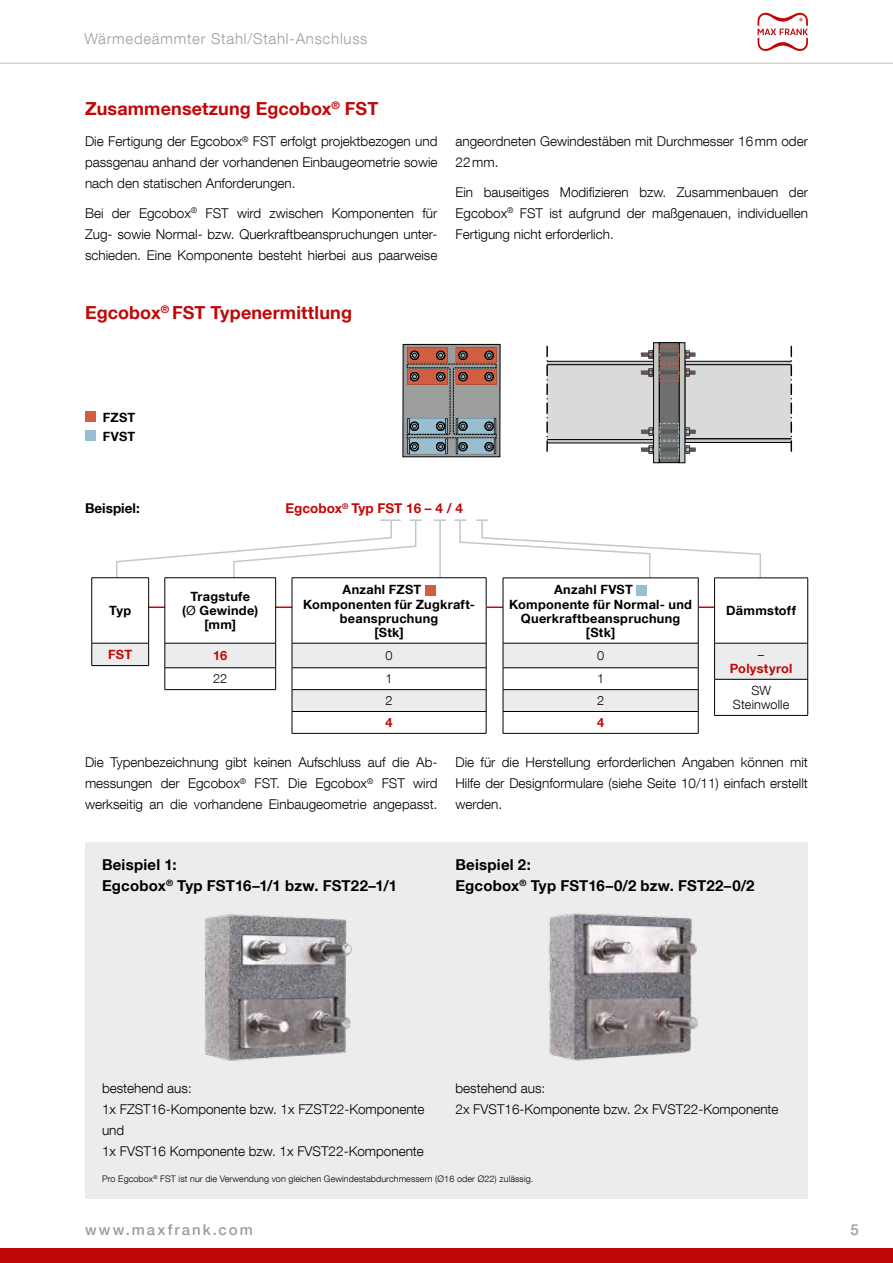
<style>
.page{position:relative;width:893px;height:1263px;background:#fff}
.page>*{position:absolute;margin:0;border:0;box-sizing:border-box;transform-origin:0 0}
.t1{font:700 18px "Helvetica Neue LT Com";letter-spacing:.005em;color:#c00808}
.t2{font:700 15px/21px "Helvetica Neue LT Com";letter-spacing:.01em;color:#000}
.t3{font:300 15px "Helvetica Neue LT Com";letter-spacing:.05em;color:#9c9d9d}
.t4{font:500 15px "Helvetica Neue LT Com";letter-spacing:.135em;color:#9c9d9d}
.t5{font:300 13.5px/21px "Helvetica Neue LT Com";color:#000;text-align:justify}
.t6{font:700 13.5px "Helvetica Neue LT Com";color:#c00808}
.t7{font:700 13.5px "Helvetica Neue LT Com";color:#000}
.t8{font:700 12.75px/14.2px "Helvetica Neue LT Com";letter-spacing:.02em;color:#000}
.t9{font:300 12.75px/23.2px "Helvetica Neue LT Com";letter-spacing:.01em;color:#000}
.t10{font:700 12.75px "Helvetica Neue LT Com";letter-spacing:.02em;color:#c00808}
.t11{font:300 9px "Helvetica Neue LT Com";letter-spacing:.01em;color:#000}
.s1{font-weight:400}
</style>
<div class="page">
<div style="left:85px;top:842px;width:723px;height:357px;background:#ececed"></div>
<img style="left:204px;top:914px;width:148px;height:147px">
<img style="left:548px;top:913px;width:150px;height:148px">
<div style="left:403px;top:344px;width:97px;height:113px;background:linear-gradient(to right,#929393,#929393)"></div>
<div style="left:403px;top:344px;width:97px;height:113px;border:1px solid #000"></div>
<svg style="left:407px;top:348px;width:89px;height:106px"></svg>
<div style="left:659px;top:343px;width:20px;height:120px;background:#6f6f6e"></div>
<div style="left:659px;top:342px;width:21px;height:121px;border:1px solid #000"></div>
<svg style="left:696px;top:439px;width:95px;height:4px"></svg>
<svg style="left:696px;top:361px;width:95px;height:3px"></svg>
<div style="left:684px;top:364px;width:108px;height:75px;background:#dadada;border:1px solid #000"></div>
<svg style="left:791px;top:346px;width:1px;height:106px"></svg>
<div style="left:679px;top:343px;width:6px;height:120px;background:#c5c6c6"></div>
<div style="left:679px;top:342px;width:6px;height:121px;border:1px solid #000"></div>
<svg style="left:548px;top:440px;width:93px;height:3px"></svg>
<svg style="left:548px;top:361px;width:93px;height:3px"></svg>
<div style="left:547px;top:364px;width:107px;height:76px;background:#dadada;border:1px solid #000"></div>
<svg style="left:546px;top:346px;width:2px;height:106px"></svg>
<div style="left:654px;top:343px;width:5px;height:120px;background:#c5c6c6"></div>
<div style="left:653px;top:342px;width:6px;height:121px;border:1px solid #000"></div>
<svg style="left:641px;top:423px;width:55px;height:36px"></svg>
<svg style="left:641px;top:346px;width:55px;height:35px"></svg>
<div style="left:85px;top:411px;width:11px;height:11px;background:#d25e42"></div>
<div style="left:85px;top:430px;width:11px;height:11px;background:#98bfcf"></div>
<div style="left:0;top:1248px;width:893px;height:15px;background:#c00808"></div>
<svg style="left:757px;top:13px;width:51px;height:38px"></svg>
<hr style="left:0;top:63px;width:893px;height:1px;background:#bbbcbd">
<div style="left:92px;top:643px;width:57px;height:23px;background:#ececed"></div>
<hr style="left:92px;top:577px;width:57px;height:1px;background:#000">
<hr style="left:91px;top:578px;width:1px;height:65px;background:#000">
<hr style="left:92px;top:643px;width:57px;height:1px;background:#000">
<svg style="left:91px;top:643px;width:1px;height:22px"></svg>
<hr style="left:92px;top:665px;width:57px;height:1px;background:#000">
<hr style="left:292px;top:733px;width:194px;height:1px;background:#000">
<hr style="left:503px;top:733px;width:195px;height:1px;background:#000">
<div style="left:715px;top:643px;width:93px;height:36px;background:#ececed"></div>
<hr style="left:714px;top:578px;width:94px;height:1px;background:#000">
<hr style="left:807px;top:578px;width:1px;height:65px;background:#000">
<hr style="left:714px;top:643px;width:94px;height:1px;background:#000">
<hr style="left:807px;top:643px;width:1px;height:36px;background:#000">
<hr style="left:807px;top:679px;width:1px;height:36px;background:#000">
<hr style="left:714px;top:679px;width:94px;height:1px;background:#000">
<hr style="left:714px;top:715px;width:94px;height:1px;background:#000">
<svg style="left:115px;top:519px;width:647px;height:214px"></svg>
<p class="t3" style="left:84px;top:29px;width:285px">Wärmedeämmter Stahl/Stahl-Anschluss</p>
<h1 class="t1" style="left:85px;top:97px;width:295px">Zusammensetzung Egcobox<sup>®</sup> FST</h1>
<p class="t5" style="left:85px;top:131px;width:354px">Die Fertigung der Egcobox<sup>®</sup> FST erfolgt projektbezogen und passgenau anhand der vorhandenen Einbaugeometrie sowie nach den statischen Anforderungen.</p>
<p class="t5" style="left:85px;top:202px;width:354px">Bei der Egcobox<sup>®</sup> FST wird zwischen Komponenten für Zug- sowie Normal- bzw. Querkraftbeanspruchungen unter&shy;schieden. Eine Komponente besteht hierbei aus paarweise</p>
<h1 class="t1" style="left:85px;top:301px;width:268px">Egcobox<sup>®</sup> FST Typenermittlung</h1>
<p class="t5" style="left:455px;top:131px;width:354px">angeordneten Gewindestäben mit Durchmesser 16mm oder<br>22mm.</p>
<p class="t5" style="left:455px;top:181px;width:354px">Ein bauseitiges Modifizieren bzw. Zusammenbauen der Egcobox<sup>®</sup> FST ist aufgrund der maßgenauen, individuellen Fertigung nicht erforderlich.</p>
<p class="t8" style="left:103px;top:408px;width:34px;line-height:18.6px">FZST<br>FVST</p>
<p class="t7" style="left:85px;top:500px;width:56px">Beispiel:</p>
<p class="t8" style="left:109px;top:603px;width:23px">Typ</p>
<p class="t10" style="left:108px;top:646px;width:26px">FST</p>
<p class="t8" style="left:182px;top:589px;width:77px;text-align:center">Tragstufe (<span class="s1">Ø</span> Gewinde) [mm]</p>
<p class="t10" style="left:213px;top:647px;width:15px">16</p>
<p class="t9" style="left:213px;top:667px;width:16px">22</p>
<p class="t6" style="left:285px;top:500px;width:179px">Egcobox<sup>®</sup> Typ FST 16 – 4 / 4</p>
<p class="t8" style="left:343px;top:582px;width:80px">Anzahl FZST</p>
<p class="t8" style="left:303px;top:597px;width:173px">Komponenten für Zugkraft-</p>
<p class="t8" style="left:340px;top:611px;width:100px">beanspruchung</p>
<p class="t8" style="left:374px;top:625px;width:31px">[Stk]</p>
<p class="t9" style="left:386px;top:644px;width:9px">0<br>1</p>
<p class="t9" style="left:386px;top:689px;width:9px">2</p>
<p class="t10" style="left:386px;top:714px;width:9px">4</p>
<p class="t8" style="left:554px;top:582px;width:80px">Anzahl FVST</p>
<p class="t8" style="left:509px;top:597px;width:184px">Komponente für Normal- und</p>
<p class="t8" style="left:521px;top:611px;width:161px">Querkraftbeanspruchung</p>
<p class="t8" style="left:586px;top:625px;width:31px">[Stk]</p>
<p class="t9" style="left:597px;top:644px;width:9px">0<br>1</p>
<p class="t9" style="left:597px;top:689px;width:9px">2</p>
<p class="t10" style="left:597px;top:714px;width:9px">4</p>
<p class="t8" style="left:726px;top:603px;width:71px">Dämmstoff</p>
<p class="t9" style="left:758px;top:642px;width:8px">–</p>
<p class="t10" style="left:730px;top:660px;width:64px">Polystyrol</p>
<p class="t9" style="left:733px;top:683px;width:58px;line-height:14.2px;text-align:center">SW<br>Steinwolle</p>
<p class="t5" style="left:85px;top:751px;width:354px">Die Typenbezeichnung gibt keinen Aufschluss auf die Ab&shy;messungen der Egcobox<sup>®</sup> FST. Die Egcobox<sup>®</sup> FST wird werkseitig an die vorhandene Einbaugeometrie angepasst.</p>
<p class="t5" style="left:455px;top:751px;width:354px">Die für die Herstellung erforderlichen Angaben können mit Hilfe der Designformulare (siehe Seite 10/11) einfach erstellt werden.</p>
<p class="t2" style="left:102px;top:854px;width:296px">Beispiel 1:<br>Egcobox<sup>®</sup> Typ FST16–1/1 bzw. FST22–1/1</p>
<p class="t2" style="left:455px;top:854px;width:300px">Beispiel 2:<br>Egcobox<sup>®</sup> Typ FST16–0/2 bzw. FST22–0/2</p>
<p class="t5" style="left:102px;top:1077px;width:324px;text-align:left">bestehend aus:<br>1x FZST16-Komponente bzw. 1x FZST22-Komponente und<br>1x FVST16 Komponente bzw. 1x FVST22-Komponente</p>
<p class="t11" style="left:102px;top:1173px;width:433px">Pro Egcobox<sup>®</sup> FST ist nur die Verwendung von gleichen Gewindestabdurchmessern (Ø16 oder Ø22) zulässig.</p>
<p class="t5" style="left:455px;top:1077px;width:325px">bestehend aus:<br>2x FVST16-Komponente bzw. 2x FVST22-Komponente</p>
<p class="t4" style="left:85px;top:1221px;width:169px">www.maxfrank.com</p>
<p class="t4" style="left:851px;top:1221px;width:10px">5</p>
</div>
